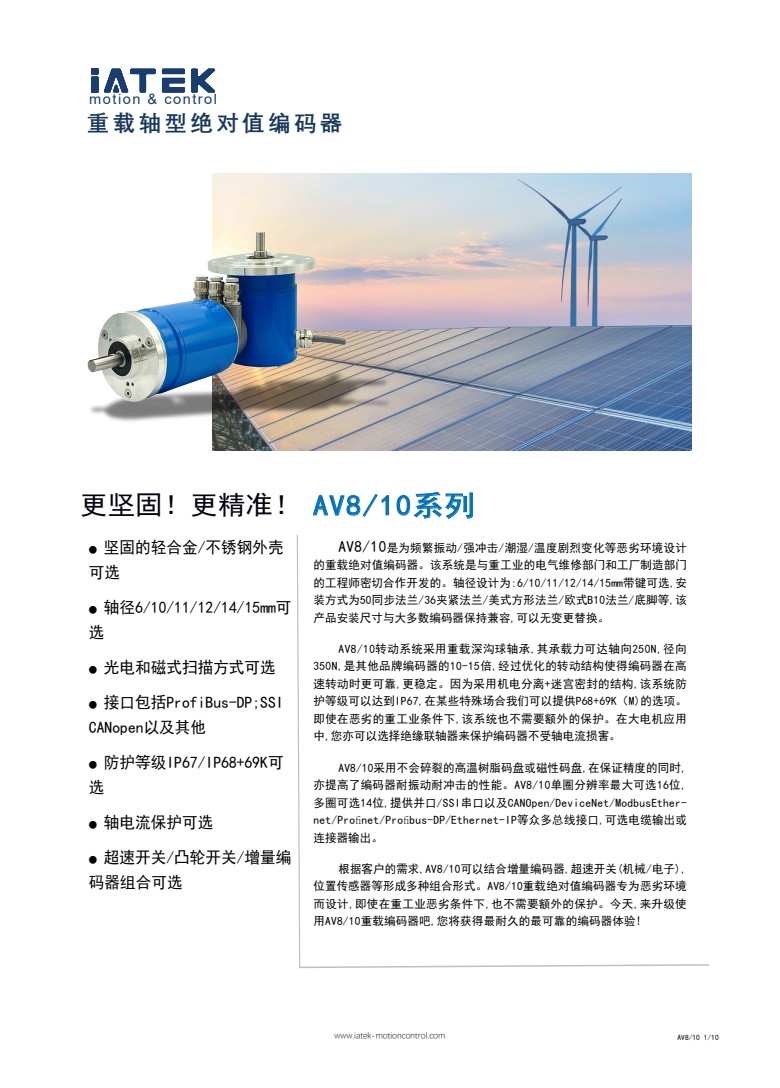
<style>
.page{position:relative;width:780px;height:1088px;background:#fff}
.page>*{position:absolute;margin:0;border:0;box-sizing:border-box;transform-origin:0 0}
.t1{font:26.25px "Sim Hei";color:#020111;scale:1.05 1}
.t2{font:700 22.5px "Deng Xian";letter-spacing:.15em;color:#17375d}
.t3{font:16.25px/25px "Sim Hei";color:#000;scale:.96 1}
.t4{font:14.25px "Arial";letter-spacing:.1em;color:#1a3d71}
.t5{font:12.5px "Deng Xian";letter-spacing:.07em;color:#000}
.t6{font:11.75px/17.5px "Sim Hei";letter-spacing:.02em;color:#000;text-align:justify}
.t7{font:11.75px "Sim Hei";letter-spacing:.02em;color:#000;scale:.96 1}
.t8{font:11.62px/17.5px "Sim Hei";letter-spacing:.01em;color:#000;text-align:justify}
.t9{font:300 8.75px "Deng Xian";color:#000}
.t10{font:7.5px "Sim Hei";color:#000}
.s1{font-size:28.38px;color:#0071bc}
.s2{font-size:8.75px}
.s3{font-size:15.75px}
.s4{font-family:"Adobe Song Std";font-weight:300}
.s5{font-size:11.75px}
</style>
<div class="page">
<div style="left:91px;top:77px;width:8px;height:16px;background:#1a3d71"></div>
<div style="left:91px;top:68px;width:8px;height:7px;background:#1a3d71"></div>
<svg style="left:191px;top:69px;width:24px;height:23px"></svg>
<div style="left:162px;top:69px;width:23px;height:5px;background:#1a3d71"></div>
<svg style="left:162px;top:78px;width:23px;height:14px"></svg>
<svg style="left:104px;top:69px;width:51px;height:23px"></svg>
<svg style="left:312px;top:494px;width:77px;height:23px"></svg>
<svg style="left:396px;top:492px;width:77px;height:27px"></svg>
<svg style="left:297px;top:535px;width:411px;height:433px"></svg>
<img style="left:213px;top:174px;width:478px;height:276px">
<img style="left:90px;top:363px;width:358px;height:61px">
<img style="left:87px;top:208px;width:260px;height:193px">
<p class="t4" style="left:89px;top:90px;width:129px">motion &amp; control</p>
<h2 class="t2" style="left:87px;top:108px;width:257px">重载轴型绝对值编码器</h2>
<h1 class="t1" style="left:80px;top:491px;width:377px">更坚固！更精准！ <span class="s1">AV8/10系列</span></h1>
<h3 class="t3" style="left:89px;top:534px;width:204px"><span class="s2">●</span> 坚固的轻合金/不锈钢外壳可选</h3>
<h3 class="t3" style="left:89px;top:594px;width:212px"><span class="s2">●</span> 轴径6/10/11/12/14/15mm可选</h3>
<h3 class="t3" style="left:89px;top:654px;width:196px"><span class="s2">●</span> 光电和磁式扫描方式可选</h3>
<h3 class="t3" style="left:89px;top:689px;width:204px"><span class="s2">●</span> 接口包括ProfiBus-DP;SSI<br>CANopen以及其他</h3>
<h3 class="t3" style="left:89px;top:749px;width:204px"><span class="s2">●</span> 防护等级IP67/IP68+69K可选</h3>
<h3 class="t3" style="left:89px;top:809px;width:131px"><span class="s2">●</span> 轴电流保护可选</h3>
<h3 class="t3" style="left:89px;top:844px;width:212px"><span class="s2">●</span> 超速开关/凸轮开关/增量编码器组合可选</h3>
<p class="t5" style="left:350px;top:535px;width:41px">HS50A</p>
<p class="t5" style="left:491px;top:535px;width:6px">/</p>
<p class="t6" style="left:313px;top:539px;width:375px;text-indent:25px"><span class="s3">AV8/10</span>是为频繁振动/强冲击/潮湿/温度剧烈变化等恶劣环境设计的重载绝对值编码器。该系统是与重工业的电气维修部门和工厂制造部门的工程师密切合作开发的。轴径设计为:6/10/11/12/14/15mm带键可选,安装方式为50同步法兰/36夹紧法兰/美式方形法兰/欧式B10法兰/底脚等,该产品安装尺寸与大多数编码器保持兼容,可以无变更替换。</p>
<p class="t6" style="left:313px;top:640px;width:375px;text-indent:25px">AV8/10转动系统采用重载深沟球轴承,其承载力可达轴向250N,径向350N,是其他品牌编码器的10-15倍,经过优化的转动结构使得编码器在高速转动时更可靠,更稳定。因为采用机电分离+迷宫密封的结构,该系统防护等级可以达到IP67,在某些特殊场合我们可以提供P68+69K（M)的选项。即使在恶劣的重工业条件下,该系统也不需要额外的保护。在大电机应用中,您亦可以选择绝缘联轴器来保护编码器不受轴电流损害。</p>
<p class="t6" style="left:313px;top:759px;width:375px;text-indent:25px">AV8/10采用不会碎裂的高温树脂码盘或磁性码盘,在保证精度的同时,亦提高了编码器耐振动耐冲击的性能。AV8/10单圈分辨率最大可选16位,多圈可选14位,提供并口/SSI串口以及CANOpen/DeviceNet/ModbusEther&shy;net/Pro<span class="s4">fi</span>net/Pro<span class="s4">fi</span>bus-DP/Ethernet-IP等众多总线接口,可选电缆输出或连接器输出。</p>
<p class="t7" style="left:338px;top:863px;width:364px">根据客户的需求,AV8/10可以结合增量编码器,超速开关(机械/电子),</p>
<p class="t8" style="left:313px;top:877px;width:375px"><span class="s5">位置传感器等形成多种组合形式。</span>AV8/10重载绝对值编码器专为恶劣环境而设计,即使在重工业恶劣条件下,也不需要额外的保护。今天,来升级使用AV8/10重载编码器吧,您将获得最耐久的最可靠的编码器体验!</p>
<p class="t9" style="left:334px;top:1030px;width:112px">www.iatek-motioncontrol.com</p>
<p class="t10" style="left:677px;top:1033px;width:43px">AV8/10 1/10</p>
</div>
